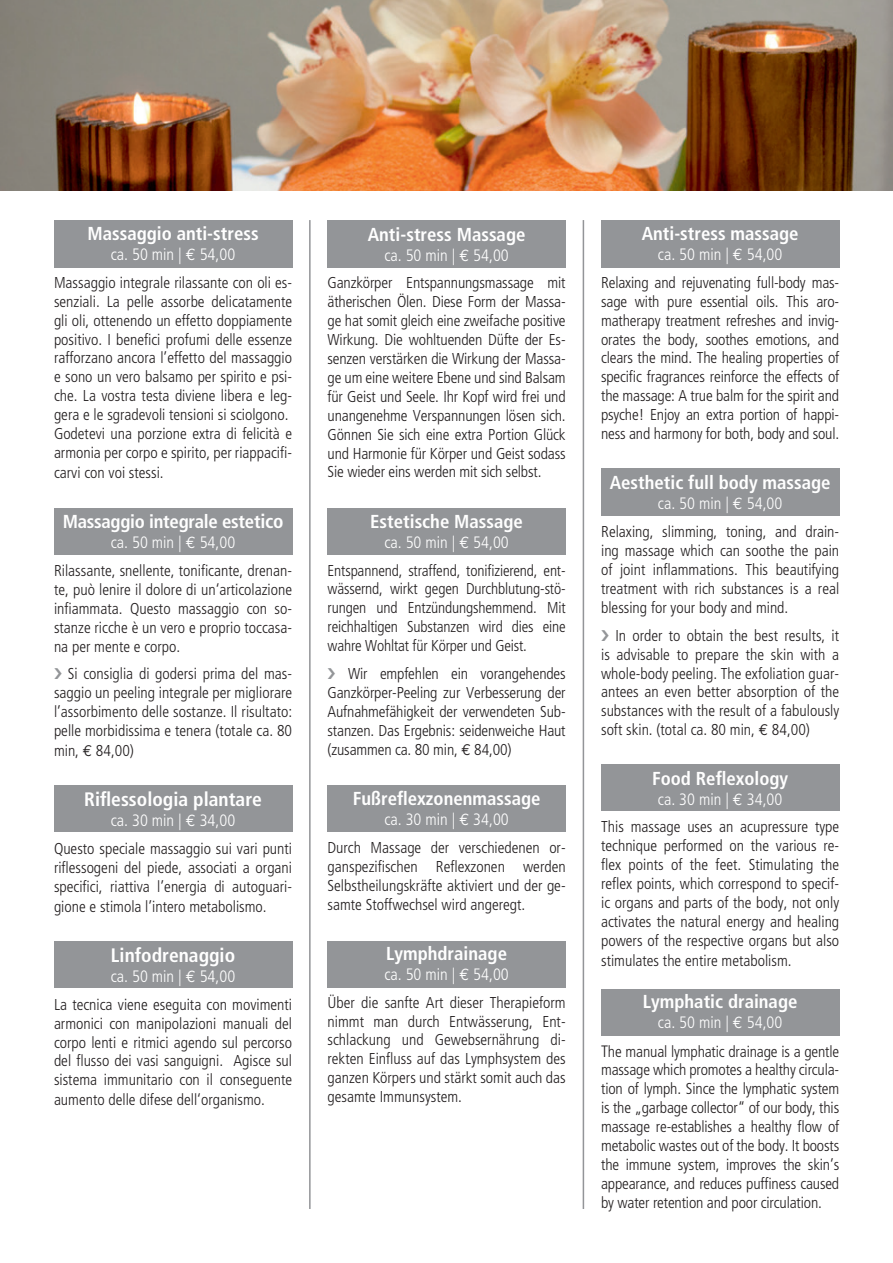
<style>
.page{position:relative;width:893px;height:1263px;background:#fff}
.page>*{position:absolute;margin:0;border:0;box-sizing:border-box;transform-origin:0 0}
.t1{font:700 condensed 19.5px "Frutiger";color:#fff}
.t2{font:700 condensed 18.75px "Frutiger";color:#fff}
.t3{font:300 condensed 16.5px "Frutiger";color:#fff}
.t4{font:300 condensed 15.75px/18.9px "Frutiger";color:#231f20;text-align:justify}
.s1{font-family:"Euro Mono";font-weight:400;font-stretch:normal}
.s2{font-size:19.5px}
.s3{font-size:16.5px}
</style>
<div class="page">
<div style="left:601px;top:989px;width:238px;height:47px;background:#939598"></div>
<div style="left:601px;top:764px;width:238px;height:47px;background:#939598"></div>
<div style="left:328px;top:508px;width:238px;height:47px;background:#939598"></div>
<div style="left:328px;top:785px;width:238px;height:47px;background:#939598"></div>
<div style="left:328px;top:941px;width:238px;height:47px;background:#939598"></div>
<div style="left:601px;top:468px;width:238px;height:48px;background:#939598"></div>
<div style="left:328px;top:220px;width:238px;height:48px;background:#939598"></div>
<div style="left:601px;top:220px;width:238px;height:48px;background:#939598"></div>
<div style="left:54px;top:220px;width:238px;height:48px;background:#939598"></div>
<div style="left:54px;top:508px;width:238px;height:47px;background:#939598"></div>
<div style="left:54px;top:785px;width:238px;height:47px;background:#939598"></div>
<div style="left:54px;top:941px;width:238px;height:47px;background:#939598"></div>
<hr style="left:309px;top:220px;width:2px;height:989px;background:#939598">
<hr style="left:583px;top:220px;width:1px;height:989px;background:#939598">
<img style="left:0;top:0;width:893px;height:191px">
<p class="t2" style="left:87px;top:223px;width:173px">Massaggio anti-stress</p>
<p class="t3" style="left:111px;top:245px;width:126px">ca. 50 min | <span class="s1">€</span> 54,00</p>
<p class="t4" style="left:54px;top:273px;width:240px">Massaggio integrale rilassante con oli es&shy;senziali. La pelle assorbe delicatamente gli oli, ottenendo un effetto doppiamente positivo. I benefici profumi delle essenze rafforzano ancora l’effetto del massaggio e sono un vero balsamo per spirito e psi&shy;che. La vostra testa diviene libera e leg&shy;gera e le sgradevoli tensioni si sciolgono.</p>
<p class="t4" style="left:54px;top:424px;width:240px;line-height:19.4px">Godetevi una porzione extra di felicità e armonia per corpo e spirito, per riappacifi&shy;carvi con voi stessi.</p>
<p class="t2" style="left:63px;top:511px;width:222px">Massaggio integrale estet<span class="s2">ico</span></p>
<p class="t3" style="left:111px;top:533px;width:126px">ca. 50 min | <span class="s1">€</span> 54,00</p>
<p class="t4" style="left:54px;top:561px;width:240px">Rilassante, snellente, tonificante, drenan&shy;te, può lenire il dolore di un‘articolazione infiammata. Questo massaggio con so&shy;stanze ricche è un vero e proprio toccasa&shy;na per mente e corpo.</p>
<p class="t4" style="left:54px;top:665px;width:240px;text-indent:14px">Si consiglia di godersi prima del mas&shy;saggio un peeling integrale per migliorare l’assorbimento delle sostanze. Il risultato: pelle morbidissima e tenera (totale ca. 80 min, <span class="s1">€</span> 84,00)</p>
<p class="t1" style="left:84px;top:788px;width:179px">Riflessologia plantare</p>
<p class="t3" style="left:111px;top:811px;width:126px">ca. 30 min | <span class="s1">€</span> 34,00</p>
<p class="t4" style="left:54px;top:839px;width:240px">Questo speciale massaggio sui vari punti riflessogeni del piede, associati a organi specifici, riattiva l’energia di autoguari&shy;gione e stimola l’intero metabolismo.</p>
<p class="t1" style="left:111px;top:944px;width:126px">Linfodrenaggio</p>
<p class="t3" style="left:111px;top:967px;width:126px">ca. 50 min | <span class="s1">€</span> 54,00</p>
<p class="t4" style="left:54px;top:995px;width:240px">La tecnica viene eseguita con movimenti armonici con manipolazioni manuali del corpo lenti e ritmici agendo sul percorso del flusso dei vasi sanguigni. Agisce sul sistema immunitario con il conseguente aumento delle difese dell‘organismo.</p>
<p class="t2" style="left:368px;top:223px;width:159px">Anti-stress Massage</p>
<p class="t3" style="left:384px;top:245px;width:126px">ca. 50 min | <span class="s1">€</span> 54,00</p>
<p class="t4" style="left:328px;top:274px;width:240px">Ganzkörper Entspannungsmassage mit ätherischen Ölen. Diese Form der Massa&shy;ge hat somit gleich eine zweifache positive Wirkung. Die wohltuenden Düfte der Es&shy;senzen verstärken die Wirkung der Massa&shy;ge um eine weitere Ebene und sind Balsam für Geist und Seele. Ihr Kopf wird frei und unangenehme Verspannungen lösen sich.<br>Gönnen Sie sich eine extra Portion Glück und Harmonie für Körper und Geist sodass Sie wieder eins werden mit sich selbst.</p>
<p class="t2" style="left:370px;top:510px;width:154px">Estetische Massage</p>
<p class="t3" style="left:384px;top:533px;width:126px">ca. 50 min | <span class="s1">€</span> 54,00</p>
<p class="t4" style="left:328px;top:561px;width:240px">Entspannend, straffend, tonifizierend, ent&shy;wässernd, wirkt gegen Durchblutung-stö&shy;rungen und Entzündungshemmend. Mit reichhaltigen Substanzen wird dies eine wahre Wohltat für Körper und Geist.</p>
<p class="t4" style="left:328px;top:664px;width:240px;text-indent:21px">Wir empfehlen ein vorangehendes Ganzkörper-Peeling zur Verbesserung der Aufnahmefähigkeit der verwendeten Sub&shy;stanzen. Das Ergebnis: seidenweiche Haut (zusammen ca. 80 min, <span class="s1">€</span> 84,00)</p>
<p class="t2" style="left:353px;top:787px;width:189px">Fußreflexzonenmassage</p>
<p class="t3" style="left:384px;top:810px;width:126px">ca. 30 min | <span class="s1">€</span> 34,00</p>
<p class="t4" style="left:328px;top:838px;width:240px">Durch Massage der verschiedenen or&shy;ganspezifischen Reflexzonen werden Selbstheilungskräfte aktiviert und der ge&shy;samte Stoffwechsel wird angeregt.</p>
<p class="t2" style="left:386px;top:942px;width:122px">Lymphdrainage</p>
<p class="t3" style="left:384px;top:965px;width:126px">ca. 50 min | <span class="s1">€</span> 54,00</p>
<p class="t4" style="left:328px;top:993px;width:240px">Über die sanfte Art dieser Therapieform nimmt man durch Entwässerung, Ent&shy;schlackung und Gewebsernährung di&shy;rekten Einfluss auf das Lymphsystem des ganzen Körpers und stärkt somit auch das gesamte Immunsystem.</p>
<p class="t2" style="left:642px;top:223px;width:158px">Anti-stress massage</p>
<p class="t3" style="left:658px;top:245px;width:126px">ca. 50 min | <span class="s1">€</span> 54,00</p>
<p class="t4" style="left:601px;top:273px;width:240px">Relaxing and rejuvenating full-body mas&shy;sage with pure essential oils. This aro&shy;matherapy treatment refreshes and invig&shy;orates the body, soothes emotions, and clears the mind. The healing properties of specific fragrances reinforce the effects of the massage: A true balm for the spirit and psyche! Enjoy an extra portion of happi&shy;ness and harmony for both, body and soul.</p>
<p class="t2" style="left:610px;top:472px;width:222px">Aesthetic full body massage</p>
<p class="t3" style="left:658px;top:494px;width:126px">ca. 50 min | <span class="s1">€</span> 54,00</p>
<p class="t4" style="left:601px;top:522px;width:240px">Relaxing, slimming, toning, and drain&shy;ing massage which can soothe the pain of joint inflammations. This beautifying treatment with rich substances is a real blessing for your body and mind.</p>
<p class="t4" style="left:601px;top:626px;width:240px;text-indent:14px">In order to obtain the best results, it is advisable to prepare the skin with a whole-body peeling. The exfoliation guar&shy;antees an even better absorption of the substances with the result of a fabulously soft skin. (total ca. 80 min, <span class="s1">€</span> 84,00)</p>
<p class="t2" style="left:652px;top:767px;width:138px">Food Reflexology</p>
<p class="t3" style="left:658px;top:789px;width:126px">ca. 30 min | <span class="s1">€</span> 34,00</p>
<p class="t4" style="left:601px;top:818px;width:240px">This massage uses an acupressure type technique performed on the various re&shy;flex points of the feet. Stimulating the reflex points, which correspond to specif&shy;ic organs and parts of the body, not only activates the natural energy and healing powers of the respective organs but also stimulates the entire metabolism.</p>
<p class="t2" style="left:643px;top:990px;width:156px">Lymphatic drainage</p>
<p class="t3" style="left:658px;top:1013px;width:126px">ca. 50 min | <span class="s1">€</span> 54,00</p>
<p class="t4" style="left:601px;top:1042px;width:240px"><span class="s3">T</span>he manual lymphatic drainage is a gentle massage which promotes a healthy circula&shy;tion of lymph. Since the lymphatic system is the „garbage collector“ of our body, this massage re-establishes a healthy flow of metabolic wastes out of the body. It boosts the immune system, improves the skin’s appearance, and reduces puffiness caused by water retention and poor circulation.</p>
</div>
